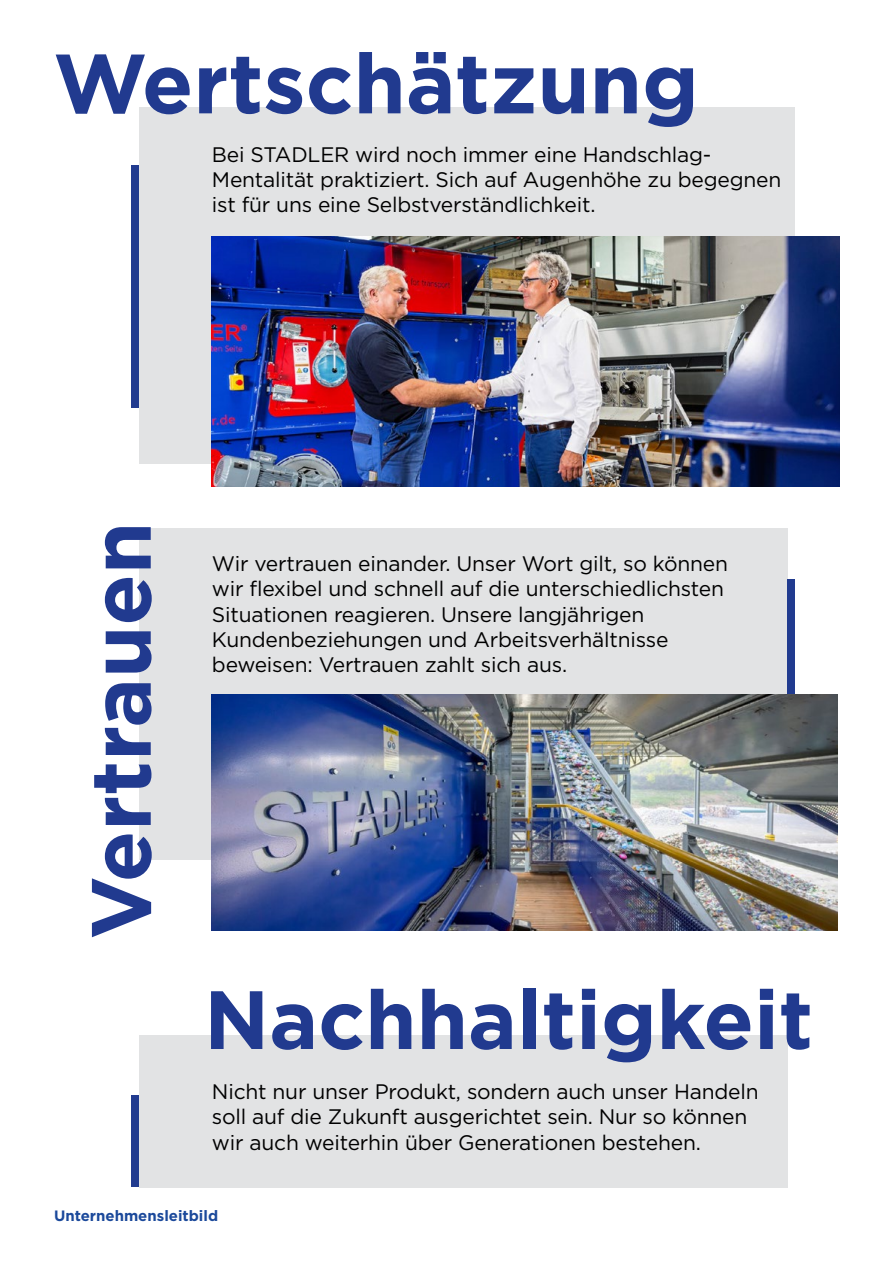
<style>
.page{position:relative;width:893px;height:1263px;background:#fff}
.page>*{position:absolute;margin:0;border:0;box-sizing:border-box;transform-origin:0 0}
.t1{font:700 84px "Gotham";color:#213a8f}
.t2{font:700 82.5px "Gotham";color:#213a8f}
.t3{font:21px/25.2px "Gotham";letter-spacing:-.01em;color:#000}
.t4{font:700 15px "Gotham";color:#1b499b}
</style>
<div class="page">
<div style="left:139px;top:107px;width:655px;height:356px;background:#e2e3e4"></div>
<div style="left:139px;top:528px;width:648px;height:332px;background:#e2e3e4"></div>
<div style="left:139px;top:1035px;width:648px;height:152px;background:#e2e3e4"></div>
<div style="left:132px;top:165px;width:7px;height:242px;background:#213b8f"></div>
<div style="left:787px;top:579px;width:8px;height:242px;background:#213b8f"></div>
<div style="left:132px;top:1095px;width:7px;height:92px;background:#213b8f"></div>
<img style="left:212px;top:236px;width:627px;height:251px">
<img style="left:212px;top:694px;width:626px;height:236px">
<h1 class="t1" style="left:53px;top:28px;width:647px">Wertschätzung</h1>
<p class="t3" style="left:212px;top:141px;width:571px">Bei STADLER wird noch immer eine Handschlag-<br>Mentalität praktiziert. Sich auf Augenhöhe zu begegnen ist für uns eine Selbstverständlichkeit.</p>
<h1 class="t1" style="left:65px;top:939px;width:419px;rotate:-90deg">Vertrauen</h1>
<p class="t3" style="left:212px;top:551px;width:518px">Wir vertrauen einander. Unser Wort gilt, so können wir flexibel und schnell auf die unterschiedlichsten Situationen reagieren. Unsere langjährigen Kundenbeziehungen und Arbeitsverhältnisse beweisen: Vertrauen zahlt sich aus.</p>
<h2 class="t2" style="left:204px;top:965px;width:611px">Nachhaltigkeit</h2>
<p class="t3" style="left:212px;top:1079px;width:548px">Nicht nur unser Produkt, sondern auch unser Handeln soll auf die Zukunft ausgerichtet sein. Nur so können wir auch weiterhin über Generationen bestehen.</p>
<p class="t4" style="left:54px;top:1206px;width:166px">Unternehmensleitbild</p>
</div>
